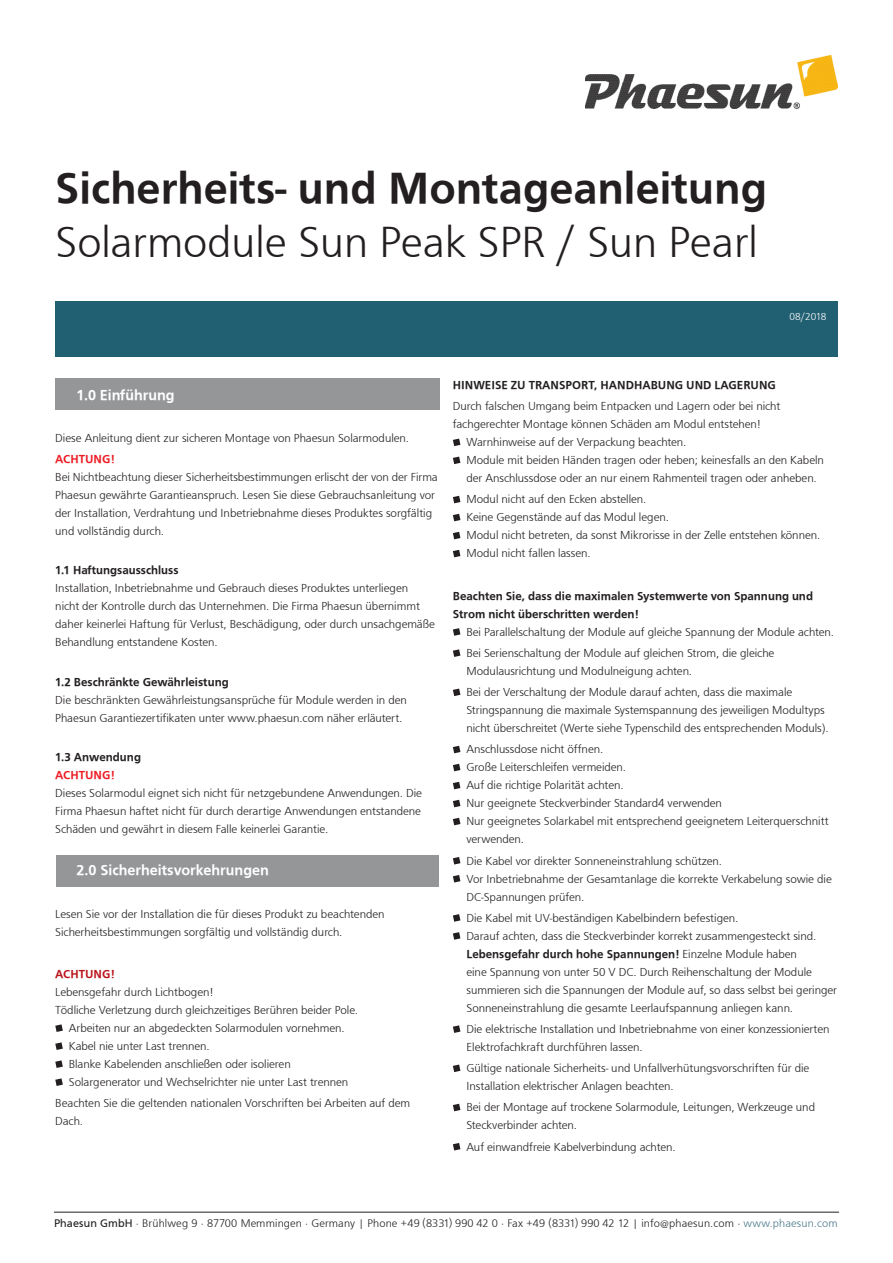
<style>
.page{position:relative;width:893px;height:1263px;background:#fff}
.page>*{position:absolute;margin:0;border:0;box-sizing:border-box;transform-origin:0 0}
.t1{font:500 45px "Front Page";color:#231f20}
.t2{font:300 45px "Front Page";color:#231f20}
.t3{font:500 15px "Front Page";color:#fff}
.t4{font:300 12px/18px "Front Page";letter-spacing:-.005em;color:#231f20}
.t5{font:500 12px/18px "Front Page";color:#231f20}
.t6{font:500 12px "Front Page";color:#ed1c24}
.t7{font:500 12px "Front Page";color:#bb131a}
.t8{font:300 11.4px "Front Page";letter-spacing:.01em;color:#231f20}
.t9{font:300 10.5px "Front Page";letter-spacing:-.025em;color:#fff}
.s1{font-weight:500}
.s2{font-weight:400}
.s3{color:#487889}
</style>
<div class="page">
<img style="left:585px;top:55px;width:252px;height:53px">
<div style="left:55px;top:302px;width:783px;height:55px;background:#216072"></div>
<hr style="left:54px;top:1212px;width:785px;height:1px;background:#231f20">
<div style="left:55px;top:378px;width:385px;height:32px;background:#949698"></div>
<div style="left:56px;top:855px;width:383px;height:31px;background:#949698"></div>
<svg style="left:55px;top:1024px;width:8px;height:8px"></svg>
<svg style="left:55px;top:1042px;width:8px;height:8px"></svg>
<svg style="left:55px;top:1060px;width:8px;height:8px"></svg>
<svg style="left:55px;top:1078px;width:8px;height:8px"></svg>
<svg style="left:453px;top:439px;width:7px;height:7px"></svg>
<svg style="left:453px;top:457px;width:7px;height:7px"></svg>
<svg style="left:453px;top:496px;width:7px;height:7px"></svg>
<svg style="left:453px;top:514px;width:7px;height:7px"></svg>
<svg style="left:453px;top:532px;width:7px;height:7px"></svg>
<svg style="left:453px;top:550px;width:7px;height:7px"></svg>
<svg style="left:453px;top:628px;width:7px;height:8px"></svg>
<svg style="left:453px;top:649px;width:7px;height:8px"></svg>
<svg style="left:453px;top:688px;width:7px;height:8px"></svg>
<svg style="left:453px;top:746px;width:7px;height:7px"></svg>
<svg style="left:453px;top:764px;width:7px;height:7px"></svg>
<svg style="left:453px;top:782px;width:7px;height:7px"></svg>
<svg style="left:453px;top:800px;width:7px;height:7px"></svg>
<svg style="left:453px;top:818px;width:7px;height:7px"></svg>
<svg style="left:453px;top:857px;width:7px;height:7px"></svg>
<svg style="left:453px;top:875px;width:7px;height:7px"></svg>
<svg style="left:453px;top:914px;width:7px;height:8px"></svg>
<svg style="left:453px;top:932px;width:7px;height:8px"></svg>
<svg style="left:453px;top:1025px;width:7px;height:8px"></svg>
<svg style="left:453px;top:1064px;width:7px;height:8px"></svg>
<svg style="left:453px;top:1104px;width:7px;height:7px"></svg>
<svg style="left:453px;top:1143px;width:7px;height:7px"></svg>
<h1 class="t1" style="left:55px;top:162px;width:713px">Sicherheits- und Montageanleitung</h1>
<h1 class="t2" style="left:55px;top:217px;width:704px">Solarmodule Sun Peak SPR / Sun Pearl</h1>
<p class="t9" style="left:789px;top:311px;width:39px">08/2018</p>
<p class="t3" style="left:77px;top:386px;width:100px">1.0 Einführung</p>
<p class="t4" style="left:55px;top:429px;width:355px">Diese Anleitung dient zur sicheren Montage von Phaesun Solarmodulen.</p>
<p class="t6" style="left:55px;top:452px;width:61px">ACHTUNG!</p>
<p class="t4" style="left:55px;top:468px;width:384px">Bei Nichtbeachtung dieser Sicherheitsbestimmungen erlischt der von der Firma Phaesun gewährte Garantieanspruch. Lesen Sie diese Gebrauchsanleitung vor der Installation, Verdrahtung und Inbetriebnahme dieses Produktes sorgfältig und vollständig durch.</p>
<p class="t5" style="left:55px;top:561px;width:125px">1.1 Haftungsausschluss</p>
<p class="t4" style="left:55px;top:580px;width:381px">Installation, Inbetriebnahme und Gebrauch dieses Produktes unterliegen nicht der Kontrolle durch das Unternehmen. Die Firma Phaesun übernimmt daher keinerlei Haftung für Verlust, Beschädigung, oder durch unsachgemäße Behandlung entstandene Kosten.</p>
<p class="t5" style="left:55px;top:673px;width:175px">1.2 Beschränkte Gewährleistung</p>
<p class="t4" style="left:55px;top:691px;width:353px">Die beschränkten Gewährleistungsansprüche für Module werden in den<br>Phaesun Garantiezertifikaten unter www.phaesun.com näher erläutert.</p>
<p class="t5" style="left:55px;top:748px;width:87px">1.3 Anwendung</p>
<p class="t6" style="left:55px;top:768px;width:61px">ACHTUNG!</p>
<p class="t4" style="left:55px;top:784px;width:368px;text-align:justify">Dieses Solarmodul eignet sich nicht für netzgebundene Anwendungen. Die Firma Phaesun haftet nicht für durch derartige Anwendungen entstandene Schäden und gewährt in diesem Falle keinerlei Garantie.</p>
<p class="t3" style="left:77px;top:861px;width:194px">2.0 Sicherheitsvorkehrungen</p>
<p class="t4" style="left:55px;top:905px;width:331px">Lesen Sie vor der Installation die für dieses Produkt zu beachtenden<br>Sicherheitsbestimmungen sorgfältig und vollständig durch.</p>
<p class="t7" style="left:55px;top:967px;width:61px">ACHTUNG!</p>
<p class="t4" style="left:55px;top:983px;width:160px">Lebensgefahr durch Lichtbogen!</p>
<p class="t4" style="left:55px;top:1001px;width:304px">Tödliche Verletzung durch gleichzeitiges Berühren beider Pole.</p>
<p class="t4" style="left:69px;top:1019px;width:277px">Arbeiten nur an abgedeckten Solarmodulen vornehmen.</p>
<p class="t4" style="left:69px;top:1037px;width:142px">Kabel nie unter Last trennen.</p>
<p class="t4" style="left:69px;top:1055px;width:223px">Blanke Kabelenden anschließen oder isolieren</p>
<p class="t4" style="left:69px;top:1073px;width:281px">Solargenerator und Wechselrichter nie unter Last trennen</p>
<p class="t4" style="left:55px;top:1094px;width:356px">Beachten Sie die geltenden nationalen Vorschriften bei Arbeiten auf dem<br>Dach.</p>
<p class="t5" style="left:453px;top:376px;width:324px">HINWEISE ZU TRANSPORT, HANDHABUNG UND LAGERUNG</p>
<p class="t4" style="left:453px;top:397px;width:329px">Durch falschen Umgang beim Entpacken und Lagern oder bei nicht</p>
<p class="t4" style="left:453px;top:415px;width:310px">fachgerechter Montage können Schäden am Modul entstehen!</p>
<p class="t4" style="left:466px;top:433px;width:221px">Warnhinweise auf der Verpackung beachten.</p>
<p class="t4" style="left:466px;top:451px;width:359px">Module mit beiden Händen tragen oder heben; keinesfalls an den Kabeln</p>
<p class="t4" style="left:466px;top:469px;width:352px">der Anschlussdose oder an nur einem Rahmenteil tragen oder anheben.</p>
<p class="t4" style="left:466px;top:490px;width:355px">Modul nicht auf den Ecken abstellen.<br>Keine Gegenstände auf das Modul legen.<br>Modul nicht betreten, da sonst Mikrorisse in der Zelle entstehen können.<br>Modul nicht fallen lassen.</p>
<p class="t5" style="left:453px;top:587px;width:362px">Beachten Sie, dass die maximalen Systemwerte von Spannung und<br>Strom nicht überschritten werden!</p>
<p class="t4" style="left:466px;top:621px;width:369px;line-height:21.1px">Bei Parallelschaltung der Module auf gleiche Spannung der Module achten.<br>Bei Serienschaltung der Module auf gleichen Strom, die gleiche</p>
<p class="t4" style="left:466px;top:660px;width:327px;line-height:21.1px">Modulausrichtung und Modulneigung achten.<br>Bei der Verschaltung der Module darauf achten, dass die maximale</p>
<p class="t4" style="left:466px;top:701px;width:364px">Stringspannung die maximale Systemspannung des jeweiligen Modultyps nicht überschreitet (Werte siehe Typenschild des entsprechenden Moduls).</p>
<p class="t4" style="left:466px;top:740px;width:364px">Anschlussdose nicht öffnen.<br>Große Leiterschleifen vermeiden.<br>Auf die richtige Polarität achten.<br>Nur geeignete Steckverbinder Standard4 verwenden<br>Nur geeignetes Solarkabel mit entsprechend geeignetem Leiterquerschnitt verwenden.</p>
<p class="t4" style="left:466px;top:852px;width:367px">Die Kabel vor direkter Sonneneinstrahlung schützen.<br>Vor Inbetriebnahme der Gesamtanlage die korrekte Verkabelung sowie die<br>DC-Spannungen prüfen.</p>
<p class="t4" style="left:466px;top:909px;width:372px">Die Kabel mit UV-beständigen Kabelbindern befestigen.<br>Darauf achten, dass die Steckverbinder korrekt zusammengesteckt sind.<br><span class="s1">Lebensgefahr durch hohe Spannungen!</span> Einzelne Module haben<br>eine Spannung von unter 50 V DC. Durch Reihenschaltung der Module summieren sich die Spannungen der Module auf, so dass selbst bei geringer Sonneneinstrahlung die gesamte Leerlaufspannung anliegen kann.</p>
<p class="t4" style="left:466px;top:1020px;width:364px">Die elektrische Installation und Inbetriebnahme von einer konzessionierten<br>Elektrofachkraft durchführen lassen.</p>
<p class="t4" style="left:466px;top:1059px;width:345px">Gültige nationale Sicherheits- und Unfallverhütungsvorschriften für die<br>Installation elektrischer Anlagen beachten.</p>
<p class="t4" style="left:466px;top:1098px;width:350px">Bei der Montage auf trockene Solarmodule, Leitungen, Werkzeuge und<br>Steckverbinder achten.</p>
<p class="t4" style="left:466px;top:1138px;width:211px">Auf einwandfreie Kabelverbindung achten.</p>
<p class="t8" style="left:54px;top:1217px;width:785px"><span class="s2">Phaesun GmbH</span> · Brühlweg 9 · 87700 Memmingen · Germany | Phone +49 (8331) 990 42 0 · Fax +49 (8331) 990 42 12 | info@phaesun.com · <span class="s3">www.phaesun.com</span></p>
</div>
